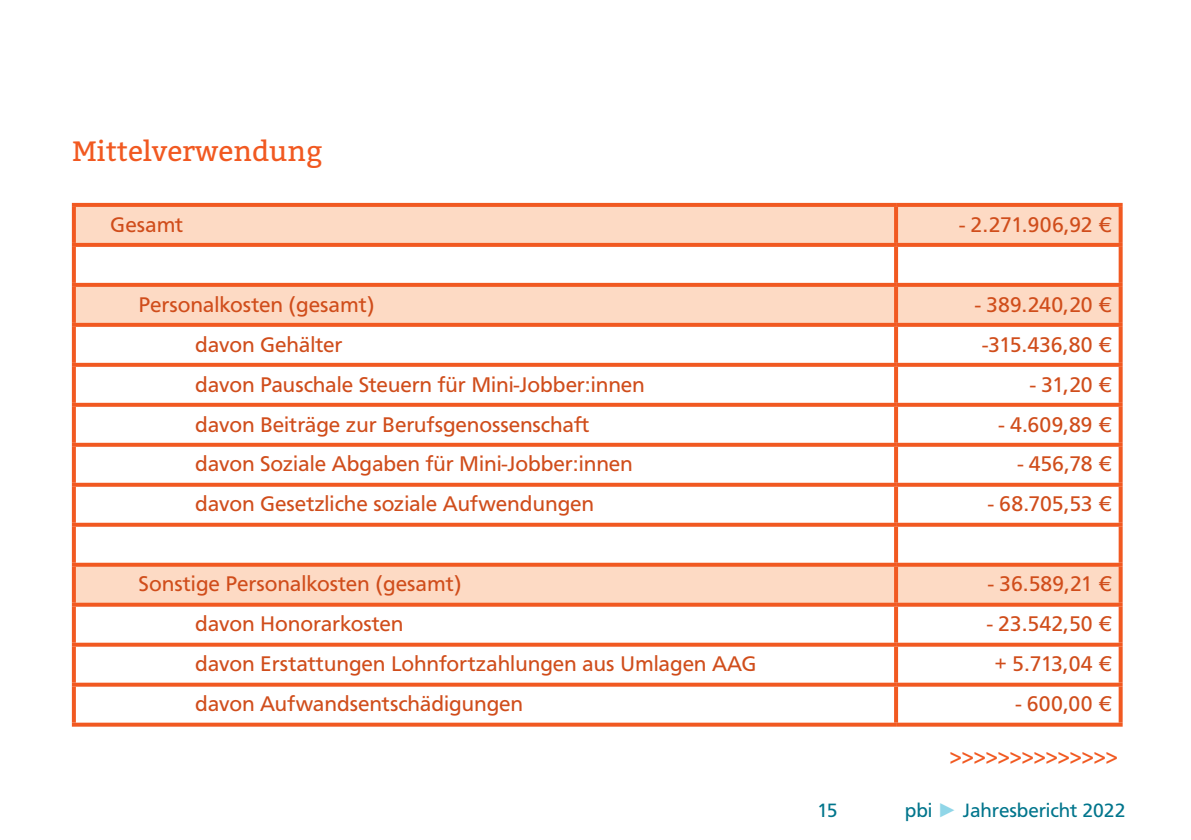
<style>
.page{position:relative;width:1191px;height:840px;background:#fff}
.page>*{position:absolute;margin:0;border:0;box-sizing:border-box;transform-origin:0 0}
.t1{font:28px "Bitter";color:#f15921}
.t2{font:24px "Carto Gothic Std";color:#f15921}
.t3{font:22px "Carto Gothic Std";color:#d04d1b}
.t4{font:20px "Carto Gothic Std";color:#00758c}
.s1{font-family:"Arial";color:#90d6e8}
</style>
<div class="page">
<svg style="left:76px;top:207px;width:1042px;height:395px"></svg>
<svg style="left:72px;top:203px;width:824px;height:4px;background:#f15b24"></svg>
<svg style="left:72px;top:207px;width:4px;height:36px"></svg>
<svg style="left:896px;top:203px;width:226px;height:4px"></svg>
<hr style="left:894px;top:207px;width:4px;height:36px;background:#f15921">
<svg style="left:1118px;top:207px;width:4px;height:36px"></svg>
<svg style="left:72px;top:243px;width:824px;height:4px;background:#f15d26"></svg>
<svg style="left:72px;top:247px;width:4px;height:36px"></svg>
<svg style="left:896px;top:243px;width:226px;height:4px"></svg>
<svg style="left:894px;top:247px;width:4px;height:36px"></svg>
<svg style="left:1118px;top:247px;width:4px;height:36px"></svg>
<svg style="left:72px;top:283px;width:824px;height:4px;background:#f15c25"></svg>
<svg style="left:72px;top:287px;width:4px;height:35px"></svg>
<svg style="left:896px;top:283px;width:226px;height:4px"></svg>
<hr style="left:894px;top:287px;width:4px;height:35px;background:#f15921">
<svg style="left:1118px;top:287px;width:4px;height:35px"></svg>
<svg style="left:72px;top:322px;width:824px;height:4px;background:#f37443"></svg>
<svg style="left:72px;top:326px;width:4px;height:36px"></svg>
<svg style="left:896px;top:322px;width:226px;height:4px"></svg>
<svg style="left:894px;top:326px;width:4px;height:36px"></svg>
<svg style="left:1118px;top:326px;width:4px;height:36px"></svg>
<svg style="left:72px;top:362px;width:824px;height:4px;background:#f37b4e"></svg>
<svg style="left:72px;top:366px;width:4px;height:36px"></svg>
<svg style="left:896px;top:362px;width:226px;height:4px"></svg>
<svg style="left:894px;top:366px;width:4px;height:36px"></svg>
<svg style="left:1118px;top:366px;width:4px;height:36px"></svg>
<svg style="left:72px;top:402px;width:824px;height:4px;background:#f37a4d"></svg>
<svg style="left:72px;top:406px;width:4px;height:36px"></svg>
<svg style="left:896px;top:402px;width:226px;height:4px"></svg>
<svg style="left:894px;top:406px;width:4px;height:36px"></svg>
<svg style="left:1118px;top:406px;width:4px;height:36px"></svg>
<svg style="left:72px;top:442px;width:824px;height:4px;background:#f3794c"></svg>
<svg style="left:72px;top:446px;width:4px;height:36px"></svg>
<svg style="left:896px;top:442px;width:226px;height:4px"></svg>
<svg style="left:894px;top:446px;width:4px;height:36px"></svg>
<svg style="left:1118px;top:446px;width:4px;height:36px"></svg>
<svg style="left:72px;top:482px;width:824px;height:4px;background:#f3784b"></svg>
<svg style="left:72px;top:486px;width:4px;height:36px"></svg>
<svg style="left:896px;top:482px;width:226px;height:4px"></svg>
<svg style="left:894px;top:486px;width:4px;height:36px"></svg>
<svg style="left:1118px;top:486px;width:4px;height:36px"></svg>
<svg style="left:72px;top:522px;width:824px;height:4px;background:#f3784a"></svg>
<svg style="left:72px;top:526px;width:4px;height:36px"></svg>
<svg style="left:896px;top:522px;width:226px;height:4px"></svg>
<svg style="left:894px;top:526px;width:4px;height:36px"></svg>
<svg style="left:1118px;top:526px;width:4px;height:36px"></svg>
<svg style="left:72px;top:562px;width:824px;height:4px;background:#f37749"></svg>
<svg style="left:72px;top:566px;width:4px;height:36px"></svg>
<svg style="left:896px;top:562px;width:226px;height:4px"></svg>
<hr style="left:894px;top:566px;width:4px;height:36px;background:#f15921">
<svg style="left:1118px;top:566px;width:4px;height:36px"></svg>
<svg style="left:72px;top:602px;width:824px;height:4px;background:#f2703e"></svg>
<svg style="left:72px;top:606px;width:4px;height:36px"></svg>
<svg style="left:896px;top:602px;width:226px;height:4px"></svg>
<svg style="left:894px;top:606px;width:4px;height:36px"></svg>
<svg style="left:1118px;top:606px;width:4px;height:36px"></svg>
<svg style="left:72px;top:642px;width:824px;height:4px;background:#f37647"></svg>
<svg style="left:72px;top:646px;width:4px;height:36px"></svg>
<svg style="left:896px;top:642px;width:226px;height:4px"></svg>
<svg style="left:894px;top:646px;width:4px;height:36px"></svg>
<svg style="left:1118px;top:646px;width:4px;height:36px"></svg>
<svg style="left:72px;top:682px;width:824px;height:4px;background:#f37546"></svg>
<svg style="left:72px;top:686px;width:4px;height:36px"></svg>
<svg style="left:896px;top:682px;width:226px;height:4px"></svg>
<svg style="left:894px;top:686px;width:4px;height:36px"></svg>
<svg style="left:1118px;top:686px;width:4px;height:36px"></svg>
<svg style="left:72px;top:722px;width:824px;height:4px;background:#f37445"></svg>
<svg style="left:896px;top:722px;width:226px;height:4px"></svg>
<p class="t1" style="left:72px;top:134px;width:252px">Mittelverwendung</p>
<p class="t3" style="left:110px;top:211px;width:75px">Gesamt</p>
<p class="t3" style="left:959px;top:211px;width:155px">- 2.271.906,92 €</p>
<p class="t3" style="left:139px;top:291px;width:237px">Personalkosten (gesamt)</p>
<p class="t3" style="left:975px;top:291px;width:139px">- 389.240,20 €</p>
<p class="t3" style="left:195px;top:331px;width:149px">davon Gehälter</p>
<p class="t3" style="left:982px;top:331px;width:132px">-315.436,80 €</p>
<p class="t3" style="left:195px;top:371px;width:451px">davon Pauschale Steuern für Mini-Jobber:innen</p>
<p class="t3" style="left:1030px;top:371px;width:84px">- 31,20 €</p>
<p class="t3" style="left:195px;top:411px;width:396px">davon Beiträge zur Berufsgenossenschaft</p>
<p class="t3" style="left:999px;top:411px;width:115px">- 4.609,89 €</p>
<p class="t3" style="left:195px;top:451px;width:439px">davon Soziale Abgaben für Mini-Jobber:innen</p>
<p class="t3" style="left:1017px;top:451px;width:96px">- 456,78 €</p>
<p class="t3" style="left:195px;top:491px;width:400px">davon Gesetzliche soziale Aufwendungen</p>
<p class="t3" style="left:988px;top:491px;width:126px">- 68.705,53 €</p>
<p class="t3" style="left:139px;top:571px;width:324px">Sonstige Personalkosten (gesamt)</p>
<p class="t3" style="left:988px;top:571px;width:126px">- 36.589,21 €</p>
<p class="t3" style="left:195px;top:611px;width:210px">davon Honorarkosten</p>
<p class="t3" style="left:987px;top:611px;width:127px">- 23.542,50 €</p>
<p class="t3" style="left:195px;top:651px;width:563px">davon Erstattungen Lohnfortzahlungen aus Umlagen AAG</p>
<p class="t3" style="left:995px;top:651px;width:119px">+ 5.713,04 €</p>
<p class="t3" style="left:195px;top:691px;width:329px">davon Aufwandsentschädigungen</p>
<p class="t3" style="left:1016px;top:691px;width:98px">- 600,00 €</p>
<p class="t2" style="left:949px;top:744px;width:169px">&gt;&gt;&gt;&gt;&gt;&gt;&gt;&gt;&gt;&gt;&gt;&gt;&gt;&gt;</p>
<p class="t4" style="left:817px;top:798px;width:22px">15</p>
<p class="t4" style="left:904px;top:798px;width:222px">pbi <span class="s1">►</span> Jahresbericht 2022</p>
</div>
